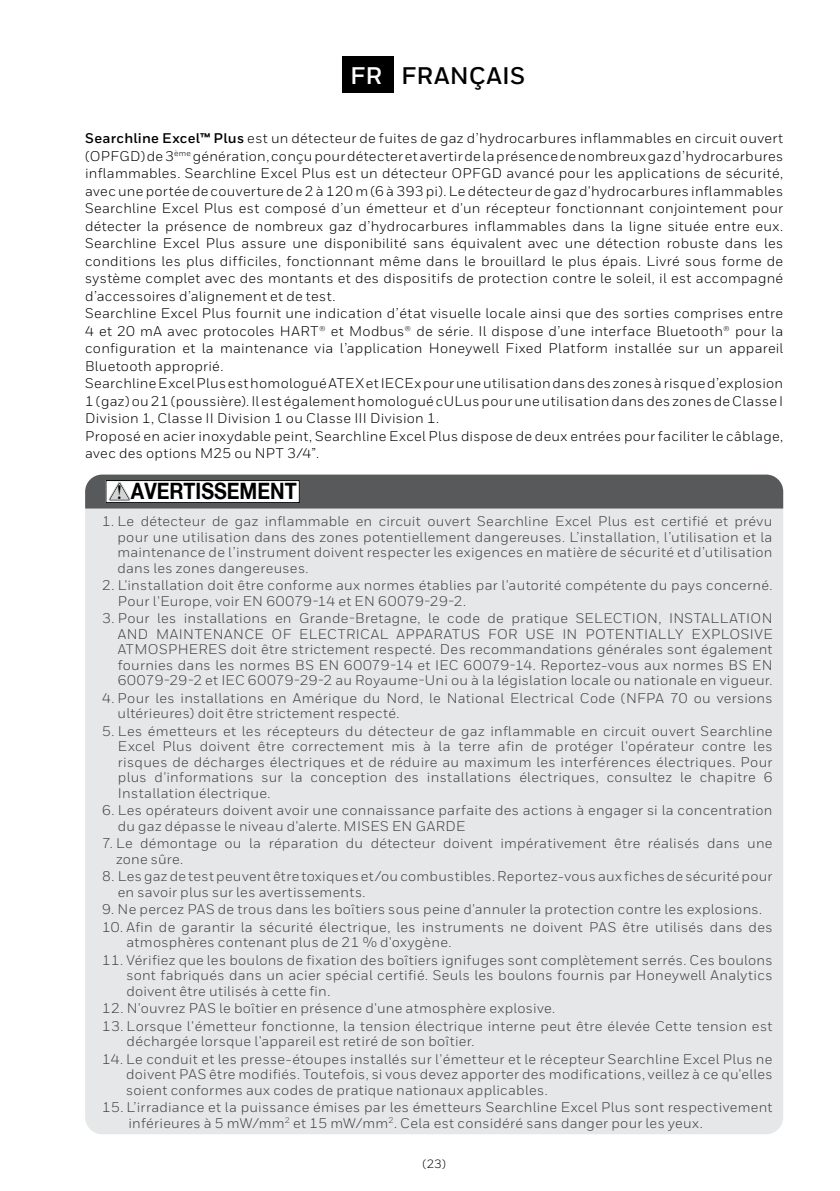
<style>
.page{position:relative;width:840px;height:1191px;background:#fff}
.page>*{position:absolute;margin:0;border:0;box-sizing:border-box;transform-origin:0 0}
.t1{font:700 24px "Honeywell Sans";letter-spacing:.01em;color:#000}
.t2{font:700 22.6px "Helvetica Neue LT";color:#000;scale:.87 1}
.t3{font:14px/15.4px "Honeywell Sans";letter-spacing:.02em;color:#414042}
.t4{font:14px/17.6px "Honeywell Sans";letter-spacing:.02em;color:#000}
.t5{font:12px "Honeywell Sans";color:#000}
.s1{color:#fff}
.s2{font-weight:700}
.s3{font-weight:800}
.s4{font-family:"Bask Old Face";font-weight:400;font-size:20.6px}
</style>
<div class="page">
<div style="left:342px;top:57px;width:52px;height:36px;background:#000"></div>
<svg style="left:85px;top:474px;width:697px;height:34px"></svg>
<div style="left:85px;top:509px;width:697px;height:625px;background:#e6e7e8"></div>
<h1 class="t1" style="left:350px;top:61px;width:176px"><span class="s1">FR</span> FRANÇAIS</h1>
<p class="t4" style="left:85px;top:130px;width:699px"><span class="s2">Searchline Excel</span><span class="s3">™</span> <span class="s2">Plus</span> est un détecteur de fuites de gaz d’hydrocarbures inflammables en circuit ouvert (OPFGD) de 3<sup>ème</sup> génération, conçu pour détecter et avertir de la présence de nombreux gaz d’hydrocarbures inflammables. Searchline Excel Plus est un détecteur OPFGD avancé pour les applications de sécurité, avec une portée de couverture de 2 à 120 m (6 à 393 pi). Le détecteur de gaz d'hydrocarbures inflammables Searchline Excel Plus est composé d’un émetteur et d'un récepteur fonctionnant conjointement pour détecter la présence de nombreux gaz d’hydrocarbures inflammables dans la ligne située entre eux.<br>Searchline Excel Plus assure une disponibilité sans équivalent avec une détection robuste dans les conditions les plus difficiles, fonctionnant même dans le brouillard le plus épais. Livré sous forme de système complet avec des montants et des dispositifs de protection contre le soleil, il est accompagné d’accessoires d’alignement et de test.<br>Searchline Excel Plus fournit une indication d’état visuelle locale ainsi que des sorties comprises entre 4 et 20 mA avec protocoles HART® et Modbus® de série. Il dispose d’une interface Bluetooth® pour la configuration et la maintenance via l’application Honeywell Fixed Platform installée sur un appareil Bluetooth approprié.<br>Searchline Excel Plus est homologué ATEX et IECEx pour une utilisation dans des zones à risque d’explosion 1 (gaz) ou 21 (poussière). Il est également homologué cULus pour une utilisation dans des zones de Classe I Division 1, Classe II Division 1 ou Classe III Division 1.<br>Proposé en acier inoxydable peint, Searchline Excel Plus dispose de deux entrées pour faciliter le câblage, avec des options M25 ou NPT 3/4”.</p>
<h2 class="t2" style="left:117px;top:477px;width:208px"><span class="s4">!</span> AVERTISSEMENT</h2>
<p class="t3" style="left:117px;top:513px;width:656px;text-align:justify;text-indent:-15px">1. Le détecteur de gaz inflammable en circuit ouvert Searchline Excel Plus est certifié et prévu pour une utilisation dans des zones potentiellement dangereuses. L’installation, l’utilisation et la maintenance de l’instrument doivent respecter les exigences en matière de sécurité et d’utilisation dans les zones dangereuses.</p>
<p class="t3" style="left:118px;top:577px;width:656px;text-indent:-16px">2. L'installation doit être conforme aux normes établies par l'autorité compétente du pays concerné.<br>Pour l'Europe, voir EN 60079-14 et EN 60079-29-2.</p>
<p class="t3" style="left:118px;top:610px;width:656px;text-align:justify;text-indent:-16px">3. Pour les installations en Grande-Bretagne, le code de pratique SELECTION, INSTALLATION AND MAINTENANCE OF ELECTRICAL APPARATUS FOR USE IN POTENTIALLY EXPLOSIVE ATMOSPHERES doit être strictement respecté. Des recommandations générales sont également fournies dans les normes BS EN 60079-14 et IEC 60079-14. Reportez-vous aux normes BS EN 60079-29-2 et IEC 60079-29-2 au Royaume-Uni ou à la législation locale ou nationale en vigueur.</p>
<p class="t3" style="left:118px;top:690px;width:656px;text-indent:-15px">4. Pour les installations en Amérique du Nord, le National Electrical Code (NFPA 70 ou versions ultérieures) doit être strictement respecté.</p>
<p class="t3" style="left:118px;top:723px;width:655px;text-align:justify;text-indent:-16px">5. Les émetteurs et les récepteurs du détecteur de gaz inflammable en circuit ouvert Searchline Excel Plus doivent être correctement mis à la terre afin de protéger l'opérateur contre les risques de décharges électriques et de réduire au maximum les interférences électriques. Pour plus d'informations sur la conception des installations électriques, consultez le chapitre 6<br>Installation électrique.</p>
<p class="t3" style="left:118px;top:802px;width:656px;text-indent:-16px">6. Les opérateurs doivent avoir une connaissance parfaite des actions à engager si la concentration du gaz dépasse le niveau d'alerte. MISES EN GARDE</p>
<p class="t3" style="left:116px;top:835px;width:657px;text-indent:-14px">7. Le démontage ou la réparation du détecteur doivent impérativement être réalisés dans une zone sûre.</p>
<p class="t3" style="left:118px;top:868px;width:656px;text-indent:-16px">8. Les gaz de test peuvent être toxiques et/ou combustibles. Reportez-vous aux fiches de sécurité pour en savoir plus sur les avertissements.</p>
<p class="t3" style="left:102px;top:901px;width:661px">9. Ne percez PAS de trous dans les boîtiers sous peine d'annuler la protection contre les explosions.</p>
<p class="t3" style="left:126px;top:919px;width:647px;text-indent:-24px">10. Afin de garantir la sécurité électrique, les instruments ne doivent PAS être utilisés dans des atmosphères contenant plus de 21 % d'oxygène.</p>
<p class="t3" style="left:126px;top:952px;width:647px;text-align:justify;text-indent:-24px">11. Vérifiez que les boulons de fixation des boîtiers ignifuges sont complètement serrés. Ces boulons sont fabriqués dans un acier spécial certifié. Seuls les boulons fournis par Honeywell Analytics doivent être utilisés à cette fin.</p>
<p class="t3" style="left:102px;top:1000px;width:454px">12. N'ouvrez PAS le boîtier en présence d'une atmosphère explosive.</p>
<p class="t3" style="left:126px;top:1018px;width:647px;text-indent:-24px">13. Lorsque l'émetteur fonctionne, la tension électrique interne peut être élevée Cette tension est déchargée lorsque l'appareil est retiré de son boîtier.</p>
<p class="t3" style="left:126px;top:1051px;width:647px;text-align:justify;text-indent:-24px">14. Le conduit et les presse-étoupes installés sur l'émetteur et le récepteur Searchline Excel Plus ne doivent PAS être modifiés. Toutefois, si vous devez apporter des modifications, veillez à ce qu'elles soient conformes aux codes de pratique nationaux applicables.</p>
<p class="t3" style="left:128px;top:1099px;width:645px;text-indent:-26px">15. L’irradiance et la puissance émises par les émetteurs Searchline Excel Plus sont respectivement inférieures à 5 mW/mm<sup>2</sup> et 15 mW/mm<sup>2</sup>. Cela est considéré sans danger pour les yeux.</p>
<p class="t5" style="left:422px;top:1156px;width:25px">(23)</p>
</div>
